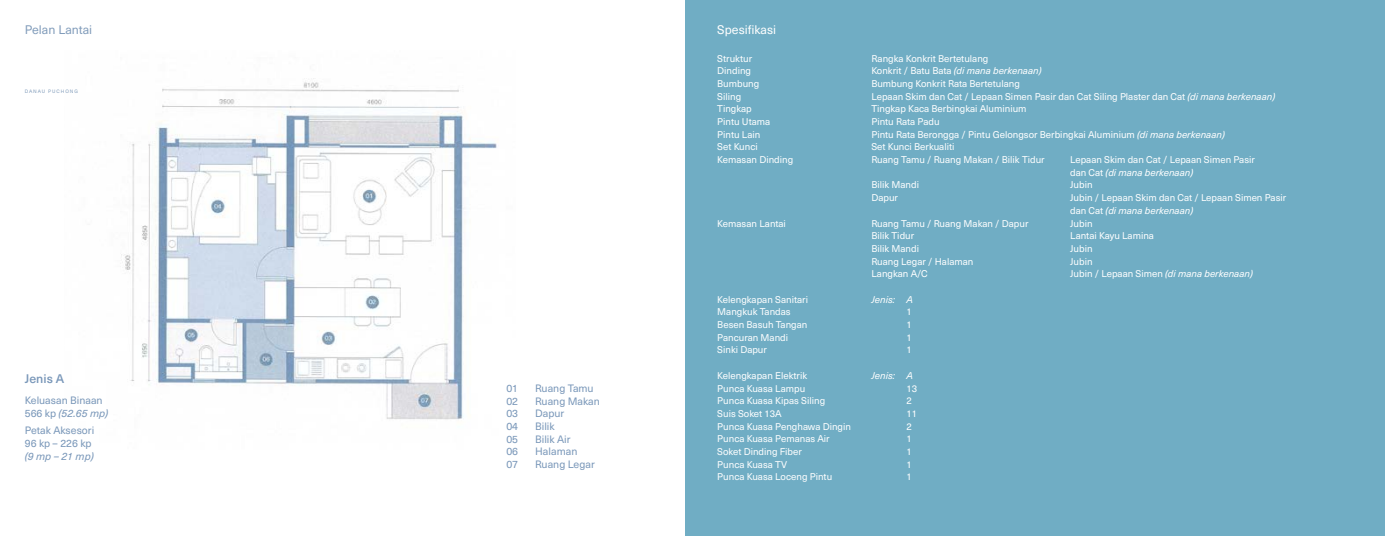
<style>
.page{position:relative;width:1385px;height:536px;background:#fff}
.page>*{position:absolute;margin:0;border:0;box-sizing:border-box;transform-origin:0 0}
.t1{font:12.25px "Neue Haas Unica";color:#829dbb}
.t2{font:12.25px "Neue Haas Unica";color:#fff}
.t3{font:500 12.25px "Neue Haas Unica";color:#7997b9}
.t4{font:10.5px/12.6px "Neue Haas Unica";color:#7997b9}
.t5{font:italic 10.5px "Neue Haas Unica";color:#7997b9}
.t6{font:9.62px/12.7px "Neue Haas Unica";color:#fff}
.t7{font:italic 9.62px "Neue Haas Unica";color:#fff}
.t8{font:4.81px "Neue Haas Unica";letter-spacing:.2em;color:#829dbb}
.s1{font-style:italic}
.s2{font-style:normal}
</style>
<div class="page">
<img style="left:121px;top:78px;width:376px;height:342px">
<div style="left:685px;top:0;width:699px;height:536px;background:#70adc4"></div>
<p class="t1" style="left:25px;top:21px;width:69px">Pelan Lantai</p>
<p class="t8" style="left:25px;top:88px;width:55px">DANAU PUCHONG</p>
<p class="t3" style="left:25px;top:370px;width:41px">Jenis A</p>
<p class="t4" style="left:25px;top:394px;width:85px">Keluasan Binaan<br>566 kp <span class="s1">(52.65 mp)</span></p>
<p class="t4" style="left:25px;top:424px;width:71px">Petak Aksesori<br>96 kp – 226 kp</p>
<p class="t5" style="left:25px;top:448px;width:70px">(9 mp – 21 mp)</p>
<p class="t4" style="left:506px;top:381px;width:13px">01</p>
<p class="t4" style="left:535px;top:381px;width:60px">Ruang Tamu</p>
<p class="t4" style="left:506px;top:394px;width:13px">02</p>
<p class="t4" style="left:535px;top:394px;width:66px">Ruang Makan</p>
<p class="t4" style="left:506px;top:407px;width:13px">03</p>
<p class="t4" style="left:535px;top:407px;width:31px">Dapur</p>
<p class="t4" style="left:506px;top:419px;width:13px">04</p>
<p class="t4" style="left:535px;top:419px;width:21px">Bilik</p>
<p class="t4" style="left:506px;top:432px;width:13px">05</p>
<p class="t4" style="left:535px;top:432px;width:37px">Bilik Air</p>
<p class="t4" style="left:506px;top:444px;width:13px">06</p>
<p class="t4" style="left:535px;top:444px;width:44px">Halaman</p>
<p class="t4" style="left:506px;top:457px;width:13px">07</p>
<p class="t4" style="left:535px;top:457px;width:61px">Ruang Legar</p>
<p class="t2" style="left:717px;top:21px;width:60px">Spesifikasi</p>
<p class="t6" style="left:717px;top:51px;width:36px">Struktur</p>
<p class="t6" style="left:871px;top:51px;width:118px">Rangka Konkrit Bertetulang</p>
<p class="t6" style="left:717px;top:64px;width:35px">Dinding</p>
<p class="t7" style="left:871px;top:64px;width:171px"><span class="s2">Konkrit / Batu Bata</span> (di mana berkenaan)</p>
<p class="t6" style="left:717px;top:77px;width:43px">Bumbung</p>
<p class="t6" style="left:871px;top:77px;width:150px">Bumbung Konkrit Rata Bertetulang</p>
<p class="t6" style="left:717px;top:89px;width:25px">Siling</p>
<p class="t6" style="left:871px;top:89px;width:405px">Lepaan Skim dan Cat / Lepaan Simen Pasir dan Cat Siling Plaster dan Cat <span class="s1">(di mana berkenaan)</span></p>
<p class="t6" style="left:717px;top:102px;width:36px">Tingkap</p>
<p class="t6" style="left:871px;top:102px;width:157px">Tingkap Kaca Berbingkai Aluminium</p>
<p class="t6" style="left:717px;top:115px;width:54px">Pintu Utama</p>
<p class="t6" style="left:871px;top:115px;width:70px">Pintu Rata Padu</p>
<p class="t6" style="left:717px;top:127px;width:45px">Pintu Lain</p>
<p class="t6" style="left:871px;top:127px;width:355px">Pintu Rata Berongga / Pintu Gelongsor Berbingkai Aluminium <span class="s1">(di mana berkenaan)</span></p>
<p class="t6" style="left:717px;top:140px;width:42px">Set Kunci</p>
<p class="t6" style="left:871px;top:140px;width:84px">Set Kunci Berkualiti</p>
<p class="t6" style="left:717px;top:153px;width:77px">Kemasan Dinding</p>
<p class="t6" style="left:871px;top:153px;width:175px">Ruang Tamu / Ruang Makan / Bilik Tidur</p>
<p class="t6" style="left:1069px;top:153px;width:186px">Lepaan Skim dan Cat / Lepaan Simen Pasir dan Cat <span class="s1">(di mana berkenaan)</span></p>
<p class="t6" style="left:871px;top:178px;width:49px">Bilik Mandi</p>
<p class="t6" style="left:1069px;top:178px;width:24px">Jubin</p>
<p class="t6" style="left:871px;top:191px;width:28px">Dapur</p>
<p class="t6" style="left:1069px;top:191px;width:217px">Jubin / Lepaan Skim dan Cat / Lepaan Simen Pasir dan Cat <span class="s1">(di mana berkenaan)</span></p>
<p class="t6" style="left:717px;top:216px;width:70px">Kemasan Lantai</p>
<p class="t6" style="left:871px;top:216px;width:159px">Ruang Tamu / Ruang Makan / Dapur</p>
<p class="t6" style="left:1069px;top:216px;width:24px">Jubin</p>
<p class="t6" style="left:871px;top:229px;width:44px">Bilik Tidur</p>
<p class="t6" style="left:1069px;top:229px;width:85px">Lantai Kayu Lamina</p>
<p class="t6" style="left:871px;top:242px;width:49px">Bilik Mandi</p>
<p class="t6" style="left:1069px;top:242px;width:24px">Jubin</p>
<p class="t6" style="left:871px;top:254px;width:104px">Ruang Legar / Halaman</p>
<p class="t6" style="left:1069px;top:254px;width:24px">Jubin</p>
<p class="t6" style="left:871px;top:267px;width:58px">Langkan A/C</p>
<p class="t6" style="left:1069px;top:267px;width:184px">Jubin / Lepaan Simen <span class="s1">(di mana berkenaan)</span></p>
<p class="t6" style="left:717px;top:292px;width:92px">Kelengkapan Sanitari</p>
<p class="t7" style="left:871px;top:292px;width:43px">Jenis: A</p>
<p class="t6" style="left:717px;top:305px;width:75px">Mangkuk Tandas</p>
<p class="t6" style="left:906px;top:305px;width:7px">1</p>
<p class="t6" style="left:717px;top:318px;width:92px">Besen Basuh Tangan</p>
<p class="t6" style="left:906px;top:318px;width:7px">1</p>
<p class="t6" style="left:717px;top:330px;width:72px">Pancuran Mandi</p>
<p class="t6" style="left:906px;top:330px;width:7px">1</p>
<p class="t6" style="left:717px;top:343px;width:51px">Sinki Dapur</p>
<p class="t6" style="left:906px;top:343px;width:7px">1</p>
<p class="t6" style="left:717px;top:368px;width:91px">Kelengkapan Elektrik</p>
<p class="t7" style="left:871px;top:368px;width:43px">Jenis: A</p>
<p class="t6" style="left:717px;top:381px;width:89px">Punca Kuasa Lampu</p>
<p class="t6" style="left:906px;top:381px;width:12px">13</p>
<p class="t6" style="left:717px;top:394px;width:109px">Punca Kuasa Kipas Siling</p>
<p class="t6" style="left:906px;top:394px;width:7px">2</p>
<p class="t6" style="left:717px;top:406px;width:66px">Suis Soket 13A</p>
<p class="t6" style="left:906px;top:406px;width:12px">11</p>
<p class="t6" style="left:717px;top:419px;width:135px">Punca Kuasa Penghawa Dingin</p>
<p class="t6" style="left:906px;top:419px;width:7px">2</p>
<p class="t6" style="left:717px;top:432px;width:114px">Punca Kuasa Pemanas Air</p>
<p class="t6" style="left:906px;top:432px;width:7px">1</p>
<p class="t6" style="left:717px;top:445px;width:86px">Soket Dinding Fiber</p>
<p class="t6" style="left:906px;top:445px;width:7px">1</p>
<p class="t6" style="left:717px;top:457px;width:71px">Punca Kuasa TV</p>
<p class="t6" style="left:906px;top:457px;width:7px">1</p>
<p class="t6" style="left:717px;top:470px;width:116px">Punca Kuasa Loceng Pintu</p>
<p class="t6" style="left:906px;top:470px;width:7px">1</p>
</div>
